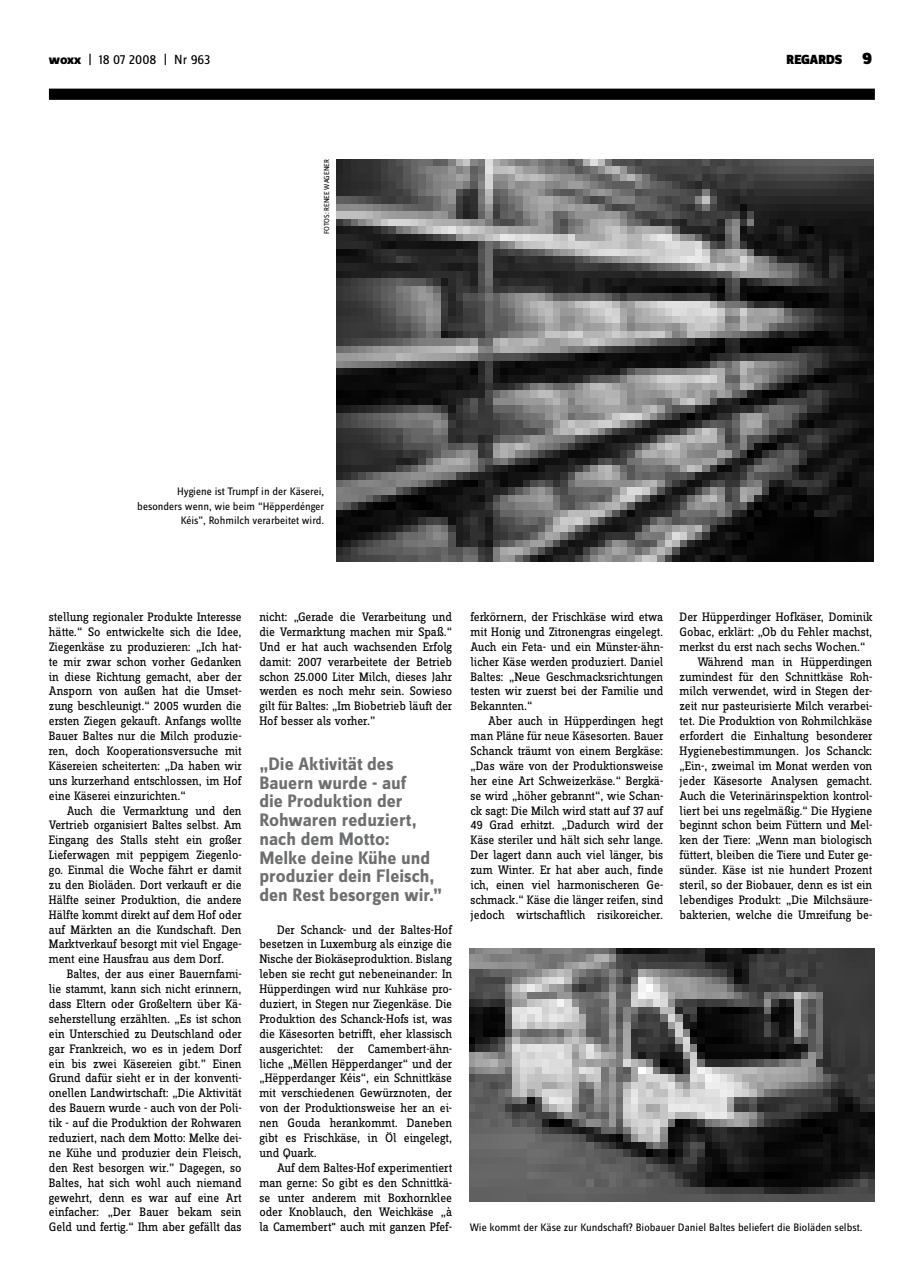
<style>
.page{position:relative;width:922px;height:1276px;background:#fff}
.page>*{position:absolute;margin:0;border:0;box-sizing:border-box;transform-origin:0 0}
.t1{font:700 18.75px/18.8px "Zine Sans Dis";color:#6d6f71}
.t2{font:13.75px "Zine Sans Dis";color:#000}
.t3{font:900 13.75px "Zine Sans Dis";letter-spacing:-.01em;color:#000}
.t4{font:12.75px/14.9px "Zine Slab Dis";letter-spacing:-.01em;color:#000;text-align:justify}
.t5{font:11.25px/14.9px "Zine Sans Dis";color:#000;text-align:right}
.t6{font:7.5px "Zine Sans Dis";color:#000}
.s1{font-weight:800}
</style>
<div class="page">
<img style="left:337px;top:159px;width:535px;height:402px">
<div style="left:49px;top:89px;width:825px;height:11px;background:#000"></div>
<img style="left:469px;top:948px;width:405px;height:253px">
<p class="t2" style="left:49px;top:53px;width:163px"><span class="s1">woxx</span> | 18 07 2008 | Nr 963</p>
<p class="t3" style="left:786px;top:53px;width:57px">REGARDS</p>
<p class="t6" style="left:322px;top:234px;width:76px;rotate:-90deg">FOTOS: RENEE WAGENER</p>
<p class="t5" style="left:137px;top:484px;width:188px">Hygiene ist Trumpf in der Käserei, besonders wenn, wie beim “Hëpperdénger<br>Kéis”, Rohmilch verarbeitet wird.</p>
<p class="t4" style="left:49px;top:610px;width:194px">stellung regionaler Produkte Interesse hätte.“ So entwickelte sich die Idee, Ziegenkäse zu produzieren: „Ich hat&shy;te mir zwar schon vorher Gedanken in diese Richtung gemacht, aber der Ansporn von außen hat die Umset&shy;zung beschleunigt.“ 2005 wurden die ersten Ziegen gekauft. Anfangs wollte Bauer Baltes nur die Milch produzie&shy;ren, doch Kooperationsversuche mit Käsereien scheiterten: „Da haben wir uns kurzerhand entschlossen, im Hof eine Käserei einzurichten.“</p>
<p class="t4" style="left:49px;top:803px;width:194px;text-indent:18px">Auch die Vermarktung und den Vertrieb organisiert Baltes selbst. Am Eingang des Stalls steht ein großer Lieferwagen mit peppigem Ziegenlo&shy;go. Einmal die Woche fährt er damit zu den Bioläden. Dort verkauft er die Hälfte seiner Produktion, die andere Hälfte kommt direkt auf dem Hof oder auf Märkten an die Kundschaft. Den Marktverkauf besorgt mit viel Engage&shy;ment eine Hausfrau aus dem Dorf.</p>
<p class="t4" style="left:49px;top:967px;width:194px;text-indent:18px">Baltes, der aus einer Bauernfami&shy;lie stammt, kann sich nicht erinnern, dass Eltern oder Großeltern über Kä&shy;seherstellung erzählten. „Es ist schon ein Unterschied zu Deutschland oder gar Frankreich, wo es in jedem Dorf ein bis zwei Käsereien gibt.” Einen Grund dafür sieht er in der konventi&shy;onellen Landwirtschaft: „Die Aktivität des Bauern wurde - auch von der Poli&shy;tik - auf die Produktion der Rohwaren reduziert, nach dem Motto: Melke dei&shy;ne Kühe und produzier dein Fleisch, den Rest besorgen wir.” Dagegen, so Baltes, hat sich wohl auch niemand gewehrt, denn es war auf eine Art einfacher: „Der Bauer bekam sein Geld und fertig.“ Ihm aber gefällt das</p>
<p class="t4" style="left:259px;top:610px;width:194px">nicht: „Gerade die Verarbeitung und die Vermarktung machen mir Spaß.“ Und er hat auch wachsenden Erfolg damit: 2007 verarbeitete der Betrieb schon 25.000 Liter Milch, dieses Jahr werden es noch mehr sein. Sowieso gilt für Baltes: „Im Biobetrieb läuft der Hof besser als vorher.”</p>
<h1 class="t1" style="left:259px;top:755px;width:184px">„Die Aktivität des<br>Bauern wurde - auf<br>die Produktion der<br>Rohwaren reduziert, nach dem Motto:<br>Melke deine Kühe und produzier dein Fleisch, den Rest besorgen wir.”</h1>
<p class="t4" style="left:259px;top:922px;width:194px;text-indent:18px">Der Schanck- und der Baltes-Hof besetzen in Luxemburg als einzige die Nische der Biokäseproduktion. Bislang leben sie recht gut nebeneinander: In Hüpperdingen wird nur Kuhkäse pro&shy;duziert, in Stegen nur Ziegenkäse. Die Produktion des Schanck-Hofs ist, was die Käsesorten betrifft, eher klassisch ausgerichtet: der Camembert-ähn&shy;liche „Mëllen Hëpperdanger“ und der „Hëpperdanger Kéis“, ein Schnittkäse mit verschiedenen Gewürznoten, der von der Produktionsweise her an ei&shy;nen Gouda herankommt. Daneben gibt es Frischkäse, in Öl eingelegt, und Quark.</p>
<p class="t4" style="left:259px;top:1161px;width:194px;text-indent:18px">Auf dem Baltes-Hof experimentiert man gerne: So gibt es den Schnittkä&shy;se unter anderem mit Boxhornklee oder Knoblauch, den Weichkäse „à la Camembert" auch mit ganzen Pfef-</p>
<p class="t4" style="left:470px;top:610px;width:194px">ferkörnern, der Frischkäse wird etwa mit Honig und Zitronengras eingelegt.<br>Auch ein Feta- und ein Münster-ähn&shy;licher Käse werden produziert. Daniel Baltes: „Neue Geschmacksrichtungen testen wir zuerst bei der Familie und Bekannten.“</p>
<p class="t4" style="left:470px;top:714px;width:194px;text-indent:18px">Aber auch in Hüpperdingen hegt man Pläne für neue Käsesorten. Bauer Schanck träumt von einem Bergkäse: „Das wäre von der Produktionsweise her eine Art Schweizerkäse.“ Bergkä&shy;se wird „höher gebrannt“, wie Schan&shy;ck sagt: Die Milch wird statt auf 37 auf 49 Grad erhitzt. „Dadurch wird der Käse steriler und hält sich sehr lange.<br>Der lagert dann auch viel länger, bis zum Winter. Er hat aber auch, finde ich, einen viel harmonischeren Ge&shy;schmack.“ Käse die länger reifen, sind jedoch wirtschaftlich risikoreicher.</p>
<p class="t4" style="left:679px;top:610px;width:194px">Der Hüpperdinger Hofkäser, Dominik</p>
<p class="t4" style="left:679px;top:625px;width:194px">Gobac, erklärt: „Ob du Fehler machst,</p>
<p class="t4" style="left:679px;top:640px;width:187px">merkst du erst nach sechs Wochen.“</p>
<p class="t4" style="left:697px;top:655px;width:176px">Während man in Hüpperdingen</p>
<p class="t4" style="left:679px;top:669px;width:194px">zumindest für den Schnittkäse Roh-</p>
<p class="t4" style="left:679px;top:684px;width:194px">milch verwendet, wird in Stegen der-</p>
<p class="t4" style="left:679px;top:699px;width:194px">zeit nur pasteurisierte Milch verarbei-</p>
<p class="t4" style="left:679px;top:714px;width:194px">tet. Die Produktion von Rohmilchkäse</p>
<p class="t4" style="left:679px;top:729px;width:194px">erfordert die Einhaltung besonderer</p>
<p class="t4" style="left:679px;top:744px;width:194px">Hygienebestimmungen. Jos Schanck:</p>
<p class="t4" style="left:679px;top:759px;width:194px">„Ein-, zweimal im Monat werden von</p>
<p class="t4" style="left:679px;top:774px;width:194px">jeder Käsesorte Analysen gemacht.</p>
<p class="t4" style="left:679px;top:788px;width:194px">Auch die Veterinärinspektion kontrol-</p>
<p class="t4" style="left:679px;top:803px;width:194px">liert bei uns regelmäßig.“ Die Hygiene</p>
<p class="t4" style="left:679px;top:818px;width:194px">beginnt schon beim Füttern und Mel-</p>
<p class="t4" style="left:679px;top:833px;width:194px">ken der Tiere: „Wenn man biologisch</p>
<p class="t4" style="left:679px;top:848px;width:194px">füttert, bleiben die Tiere und Euter ge-</p>
<p class="t4" style="left:679px;top:863px;width:194px">sünder. Käse ist nie hundert Prozent</p>
<p class="t4" style="left:679px;top:878px;width:194px">steril, so der Biobauer, denn es ist ein</p>
<p class="t4" style="left:679px;top:893px;width:194px">lebendiges Produkt: „Die Milchsäure-</p>
<p class="t4" style="left:679px;top:908px;width:194px">bakterien, welche die Umreifung be-</p>
<p class="t5" style="left:470px;top:1220px;width:394px">Wie kommt der Käse zur Kundschaft? Biobauer Daniel Baltes beliefert die Bioläden selbst.</p>
</div>
